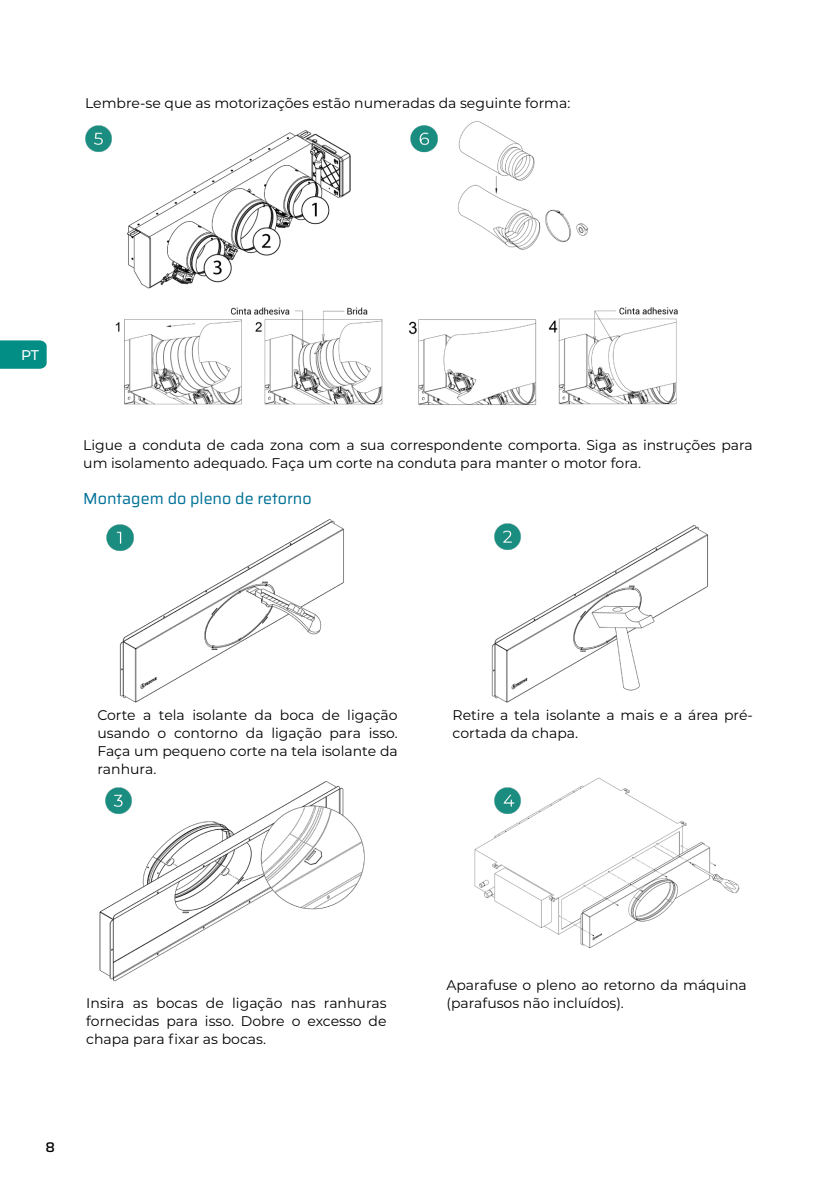
<style>
.page{position:relative;width:840px;height:1191px;background:#fff}
.page>*{position:absolute;margin:0;border:0;box-sizing:border-box;transform-origin:0 0}
.t1{font:16px "Saira";color:#007197}
.t2{font:14px/18px "Montserrat";color:#000}
.t3{font:500 14px "Montserrat";color:#fff}
.t4{font:500 14px "Saira";color:#000}
</style>
<div class="page">
<svg style="left:0;top:340px;width:47px;height:29px"></svg>
<img style="left:85px;top:125px;width:27px;height:27px">
<img style="left:127px;top:130px;width:224px;height:159px">
<img style="left:410px;top:125px;width:28px;height:27px">
<img style="left:115px;top:307px;width:268px;height:98px">
<img style="left:408px;top:307px;width:270px;height:98px">
<img style="left:458px;top:121px;width:129px;height:129px">
<img style="left:119px;top:519px;width:225px;height:184px">
<img style="left:491px;top:525px;width:217px;height:178px">
<img style="left:99px;top:781px;width:266px;height:201px">
<img style="left:474px;top:777px;width:266px;height:172px">
<img style="left:106px;top:523px;width:28px;height:28px">
<img style="left:492px;top:523px;width:29px;height:27px">
<img style="left:104px;top:786px;width:29px;height:28px">
<img style="left:492px;top:786px;width:29px;height:28px">
<p class="t2" style="left:85px;top:94px;width:486px">Lembre-se que as motorizações estão numeradas da seguinte forma:</p>
<p class="t3" style="left:21px;top:345px;width:19px">PT</p>
<p class="t2" style="left:83px;top:436px;width:670px">Ligue a conduta de cada zona com a sua correspondente comporta. Siga as instruções para um isolamento adequado. Faça um corte na conduta para manter o motor fora.</p>
<p class="t1" style="left:83px;top:486px;width:230px">Montagem do pleno de retorno</p>
<p class="t2" style="left:97px;top:706px;width:302px;text-align:justify">Corte a tela isolante da boca de ligação usando o contorno da ligação para isso.<br>Faça um pequeno corte na tela isolante da ranhura.</p>
<p class="t2" style="left:452px;top:706px;width:302px">Retire a tela isolante a mais e a área pré&shy;cortada da chapa.</p>
<p class="t2" style="left:86px;top:994px;width:302px;text-align:justify">Insira as bocas de ligação nas ranhuras fornecidas para isso. Dobre o excesso de chapa para fixar as bocas.</p>
<p class="t4" style="left:45px;top:1136px;width:11px">8</p>
<p class="t2" style="left:446px;top:976px;width:301px">Aparafuse o pleno ao retorno da máquina (parafusos não incluídos).</p>
</div>
